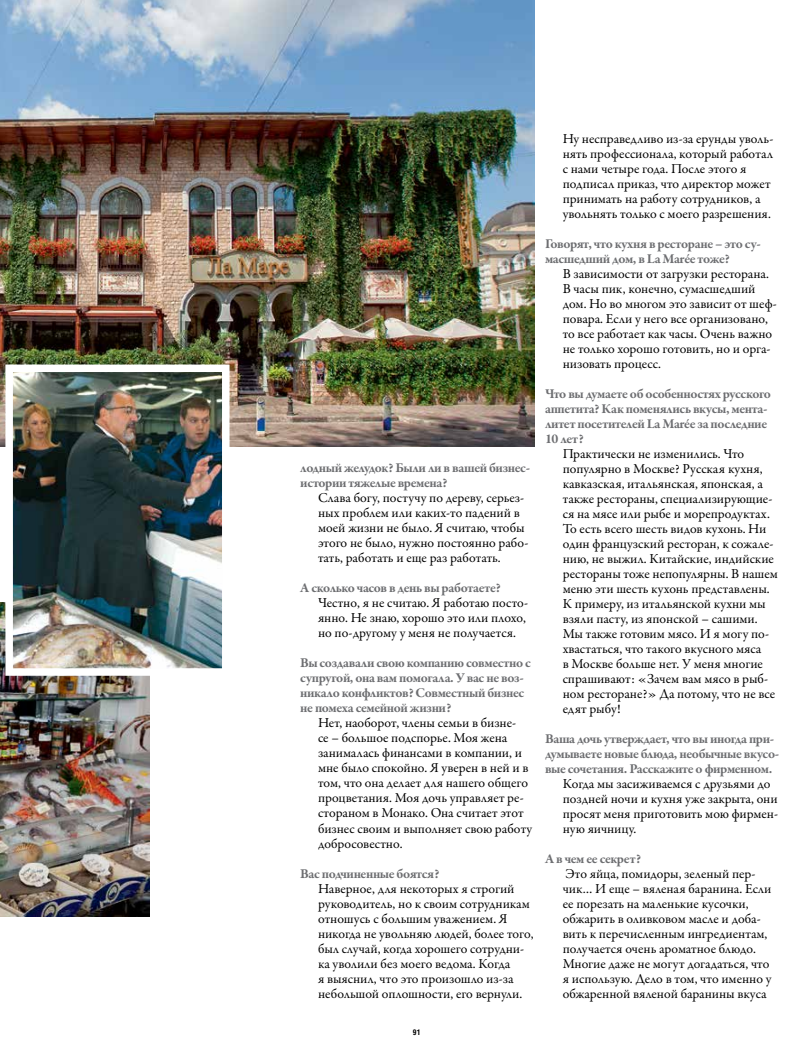
<style>
.page{position:relative;width:798px;height:1063px;background:#fff}
.page>*{position:absolute;margin:0;border:0;box-sizing:border-box;transform-origin:0 0}
.t1{font:13.75px/15px "Garamond Premr Pro";color:#000}
.t2{font:700 13.75px/15px "Garamond Premr Pro";letter-spacing:-.03em;color:#6d6e71}
.t3{font:700 7.5px "AG Letterica Condensed";color:#000}
</style>
<div class="page">
<img style="left:0;top:602px;width:149px;height:315px">
<img style="left:0;top:0;width:534px;height:446px">
<img style="left:14px;top:374px;width:206px;height:293px">
<div style="left:5px;top:365px;width:224px;height:311px;border:8px solid #fff"></div>
<p class="t2" style="left:300px;top:461px;width:231px">лодный желудок? Были ли в вашей бизнес&shy;истории тяжелые времена?</p>
<p class="t1" style="left:318px;top:491px;width:212px">Слава богу, постучу по дереву, серьез&shy;ных проблем или каких-то падений в моей жизни не было. Я считаю, чтобы этого не было, нужно постоянно рабо&shy;тать, работать и еще раз работать.</p>
<p class="t2" style="left:300px;top:581px;width:202px">А сколько часов в день вы работаете?</p>
<p class="t1" style="left:318px;top:596px;width:212px">Честно, я не считаю. Я работаю посто&shy;янно. Не знаю, хорошо это или плохо, но по-другому у меня не получается.</p>
<p class="t2" style="left:300px;top:656px;width:232px">Вы создавали свою компанию совместно с супругой, она вам помогала. У вас не воз&shy;никало конфликтов? Совместный бизнес не помеха семейной жизни?</p>
<p class="t1" style="left:318px;top:716px;width:216px">Нет, наоборот, члены семьи в бизне-<br>се – большое подспорье. Моя жена занималась финансами в компании, и мне было спокойно. Я уверен в ней и в том, что она делает для нашего общего процветания. Моя дочь управляет ре&shy;стораном в Монако. Она считает этот бизнес своим и выполняет свою работу добросовестно.</p>
<p class="t2" style="left:300px;top:866px;width:140px">Вас подчиненные боятся?</p>
<p class="t1" style="left:318px;top:881px;width:217px">Наверное, для некоторых я строгий руководитель, но к своим сотрудникам отношусь с большим уважением. Я никогда не увольняю людей, более того, был случай, когда хорошего сотрудни&shy;ка уволили без моего ведома. Когда<br>я выяснил, что это произошло из-за небольшой оплошности, его вернули.</p>
<p class="t3" style="left:413px;top:1028px;width:9px">91</p>
<p class="t1" style="left:562px;top:131px;width:212px">Ну несправедливо из-за ерунды уволь&shy;нять профессионала, который работал с нами четыре года. После этого я подписал приказ, что директор может принимать на работу сотрудников, а увольнять только с моего разрешения.</p>
<p class="t2" style="left:544px;top:236px;width:217px">Говорят, что кухня в ресторане – это су&shy;масшедший дом, в La Marée тоже?</p>
<p class="t1" style="left:562px;top:266px;width:215px">В зависимости от загрузки ресторана.<br>В часы пик, конечно, сумасшедший дом. Но во многом это зависит от шеф&shy;повара. Если у него все организовано, то все работает как часы. Очень важно не только хорошо готовить, но и орга&shy;низовать процесс.</p>
<p class="t2" style="left:544px;top:386px;width:227px">Что вы думаете об особенностях русского аппетита? Как поменялись вкусы, мента&shy;литет посетителей La Marée за последние<br>10 лет?</p>
<p class="t1" style="left:562px;top:446px;width:216px">Практически не изменились. Что популярно в Москве? Русская кухня, кавказская, итальянская, японская, а также рестораны, специализирующие&shy;ся на мясе или рыбе и морепродуктах.<br>То есть всего шесть видов кухонь. Ни один французский ресторан, к сожале&shy;нию, не выжил. Китайские, индийские рестораны тоже непопулярны. В нашем меню эти шесть кухонь представлены.<br>К примеру, из итальянской кухни мы взяли пасту, из японской – сашими.<br>Мы также готовим мясо. И я могу по&shy;хвастаться, что такого вкусного мяса<br>в Москве больше нет. У меня многие спрашивают: «Зачем вам мясо в рыб&shy;ном ресторане?» Да потому, что не все едят рыбу!</p>
<p class="t2" style="left:544px;top:731px;width:235px">Ваша дочь утверждает, что вы иногда при&shy;думываете новые блюда, необычные вкусо&shy;вые сочетания. Расскажите о фирменном.</p>
<p class="t1" style="left:562px;top:776px;width:217px">Когда мы засиживаемся с друзьями до поздней ночи и кухня уже закрыта, они просят меня приготовить мою фирмен&shy;ную яичницу.</p>
<p class="t2" style="left:544px;top:851px;width:98px">А в чем ее секрет?</p>
<p class="t1" style="left:562px;top:866px;width:210px">Это яйца, помидоры, зеленый пер&shy;чик… И еще – вяленая баранина. Если ее порезать на маленькие кусочки, обжарить в оливковом масле и доба&shy;вить к перечисленным ингредиентам, получается очень ароматное блюдо.<br>Многие даже не могут догадаться, что я использую. Дело в том, что именно у обжаренной вяленой баранины вкуса</p>
</div>
